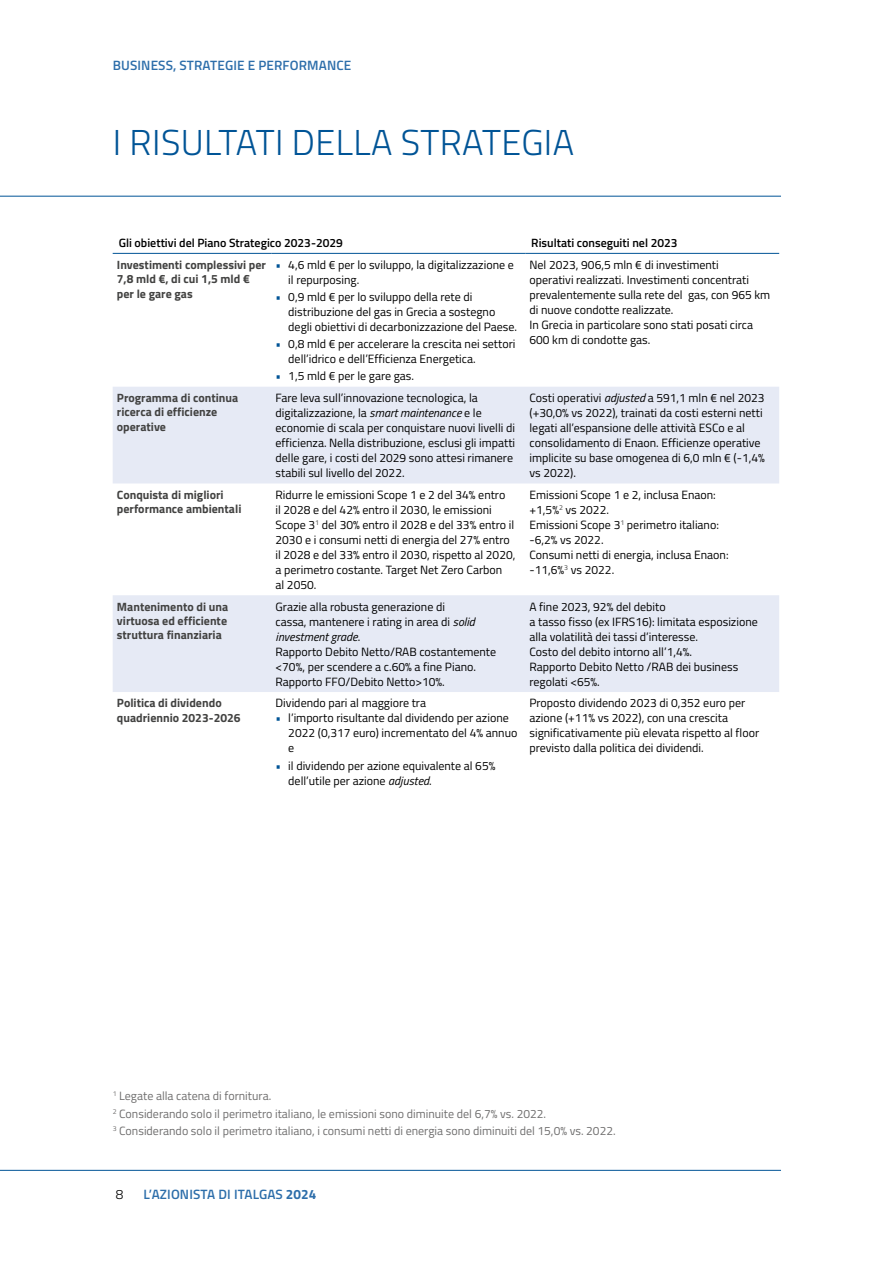
<style>
.page{position:relative;width:893px;height:1263px;background:#fff}
.page>*{position:absolute;margin:0;border:0;box-sizing:border-box;transform-origin:0 0}
.t1{font:300 36px "Titillium";letter-spacing:.01em;color:#005496}
.t2{font:600 13.5px "Titillium";letter-spacing:.01em;color:#2d6eaa}
.t3{font:300 13.5px "Titillium";color:#000}
.Table_sx{font:12px/15px "Titillium";color:#000}
.Table_sx-2{font:700 12px/14.4px "Titillium";color:#424241}
.Note{font:12px "Titillium";color:#6f6e6e}
.Table_Title_dx{font:600 12px "Titillium";color:#000}
.s1{color:#005496}
.s2{font-style:italic}
.s3{font-weight:700}
</style>
<div class="page">
<hr style="left:0;top:1170px;width:781px;height:1px;background:#005496">
<svg style="left:113px;top:387px;width:666px;height:305px;fill:#e6eaf5"></svg>
<hr style="left:113px;top:253px;width:158px;height:1px;background:#005496">
<hr style="left:271px;top:253px;width:254px;height:1px;background:#005496">
<hr style="left:525px;top:253px;width:254px;height:1px;background:#005496">
<hr style="left:0;top:196px;width:781px;height:1px;background:#005496">
<p class="t2" style="left:113px;top:55px;width:240px">BUSINESS, STRATEGIE E PERFORMANCE</p>
<h2 class="t1" style="left:113px;top:116px;width:463px">I RISULTATI DELLA STRATEGIA</h2>
<p class="Table_Title_dx" style="left:119px;top:234px;width:226px">Gli obiettivi del Piano Strategico 2023-2029</p>
<p class="Table_Title_dx" style="left:531px;top:234px;width:148px">Risultati conseguiti nel 2023</p>
<p class="Table_sx-2" style="left:117px;top:257px;width:150px">Investimenti complessivi per<br>7,8 mld €, di cui 1,5 mld € per le gare gas</p>
<p class="Table_sx" style="left:288px;top:257px;width:227px;text-indent:-13px"><span class="s1">•</span> 4,6 mld € per lo sviluppo, la digitalizzazione e il repurposing.</p>
<p class="Table_sx" style="left:529px;top:257px;width:242px">Nel 2023, 906,5 mln € di investimenti<br>operativi realizzati. Investimenti concentrati prevalentemente sulla rete del gas, con 965 km di nuove condotte realizzate.</p>
<p class="Table_sx" style="left:529px;top:317px;width:225px">In Grecia in particolare sono stati posati circa<br>600 km di condotte gas.</p>
<p class="Table_sx" style="left:288px;top:289px;width:230px;text-indent:-13px"><span class="s1">•</span> 0,9 mld € per lo sviluppo della rete di distribuzione del gas in Grecia a sostegno degli obiettivi di decarbonizzazione del Paese.</p>
<p class="Table_sx" style="left:288px;top:336px;width:229px;text-indent:-13px"><span class="s1">•</span> 0,8 mld € per accelerare la crescita nei settori dell’idrico e dell’Efficienza Energetica.</p>
<p class="Table_sx" style="left:276px;top:368px;width:140px"><span class="s1">•</span> 1,5 mld € per le gare gas.</p>
<p class="Table_sx-2" style="left:117px;top:390px;width:123px">Programma di continua ricerca di efficienze operative</p>
<p class="Table_sx" style="left:276px;top:390px;width:241px">Fare leva sull’innovazione tecnologica, la digitalizzazione, la <span class="s2">smart maintenance</span> e le economie di scala per conquistare nuovi livelli di efficienza. Nella distribuzione, esclusi gli impatti delle gare, i costi del 2029 sono attesi rimanere stabili sul livello del 2022.</p>
<p class="Table_sx" style="left:529px;top:390px;width:237px">Costi operativi <span class="s2">adjusted</span> a 591,1 mln € nel 2023 (+30,0% vs 2022), trainati da costi esterni netti legati all’espansione delle attività ESCo e al consolidamento di Enaon. Efficienze operative implicite su base omogenea di 6,0 mln € (-1,4% vs 2022).</p>
<p class="Table_sx-2" style="left:117px;top:487px;width:126px">Conquista di migliori performance ambientali</p>
<p class="Table_sx" style="left:276px;top:487px;width:241px">Ridurre le emissioni Scope 1 e 2 del 34% entro<br>il 2028 e del 42% entro il 2030, le emissioni Scope 3<sup>1</sup> del 30% entro il 2028 e del 33% entro il 2030 e i consumi netti di energia del 27% entro il 2028 e del 33% entro il 2030, rispetto al 2020, a perimetro costante. Target Net Zero Carbon<br>al 2050.</p>
<p class="Table_sx" style="left:529px;top:487px;width:188px">Emissioni Scope 1 e 2, inclusa Enaon: +1,5%<sup>2</sup> vs 2022.</p>
<p class="Table_sx" style="left:529px;top:517px;width:191px">Emissioni Scope 3<sup>1</sup> perimetro italiano: -6,2% vs 2022.</p>
<p class="Table_sx" style="left:529px;top:547px;width:201px">Consumi netti di energia, inclusa Enaon:</p>
<p class="Table_sx" style="left:529px;top:562px;width:86px">-11,6%<sup>3</sup> vs 2022.</p>
<p class="Table_sx-2" style="left:117px;top:599px;width:113px;text-align:justify">Mantenimento di una virtuosa ed efficiente struttura finanziaria</p>
<p class="Table_sx" style="left:276px;top:598px;width:201px">Grazie alla robusta generazione di cassa, mantenere i rating in area di <span class="s2">solid investment grade</span>.</p>
<p class="Table_sx" style="left:276px;top:643px;width:222px">Rapporto Debito Netto/RAB costantemente &lt;70%, per scendere a c.60% a fine Piano.</p>
<p class="Table_sx" style="left:276px;top:673px;width:171px">Rapporto FFO/Debito Netto&gt;10%.</p>
<p class="Table_sx-2" style="left:117px;top:695px;width:125px">Politica di dividendo quadriennio 2023-2026</p>
<p class="Table_sx" style="left:276px;top:695px;width:152px">Dividendo pari al maggiore tra</p>
<p class="Table_sx" style="left:288px;top:710px;width:231px;text-indent:-13px"><span class="s1">•</span> l’importo risultante dal dividendo per azione<br>2022 (0,317 euro) incrementato del 4% annuo e</p>
<p class="Table_sx" style="left:288px;top:757px;width:209px;text-indent:-13px"><span class="s1">•</span> il dividendo per azione equivalente al 65% dell’utile per azione <span class="s2">adjusted</span>.</p>
<p class="Table_sx" style="left:529px;top:598px;width:138px">A fine 2023, 92% del debito</p>
<p class="Table_sx" style="left:529px;top:613px;width:230px">a tasso fisso (ex IFRS16): limitata esposizione alla volatilità dei tassi d’interesse.</p>
<p class="Table_sx" style="left:529px;top:643px;width:164px">Costo del debito intorno all’1,4%.</p>
<p class="Table_sx" style="left:529px;top:658px;width:210px">Rapporto Debito Netto /RAB dei business regolati &lt;65%.</p>
<p class="Table_sx" style="left:529px;top:695px;width:231px">Proposto dividendo 2023 di 0,352 euro per azione (+11% vs 2022), con una crescita significativamente più elevata rispetto al floor previsto dalla politica dei dividendi.</p>
<p class="Note" style="left:113px;top:1087px;width:160px"><sup>1</sup> Legate alla catena di fornitura.</p>
<p class="Note" style="left:113px;top:1105px;width:435px"><sup>2</sup> Considerando solo il perimetro italiano, le emissioni sono diminuite del 6,7% vs. 2022.</p>
<p class="Note" style="left:113px;top:1122px;width:505px"><sup>3</sup> Considerando solo il perimetro italiano, i consumi netti di energia sono diminuiti del 15,0% vs. 2022.</p>
<p class="t3" style="left:116px;top:1184px;width:9px">8</p>
<p class="t2" style="left:144px;top:1184px;width:174px">L’AZIONISTA DI ITALGAS <span class="s3">2024</span></p>
</div>
